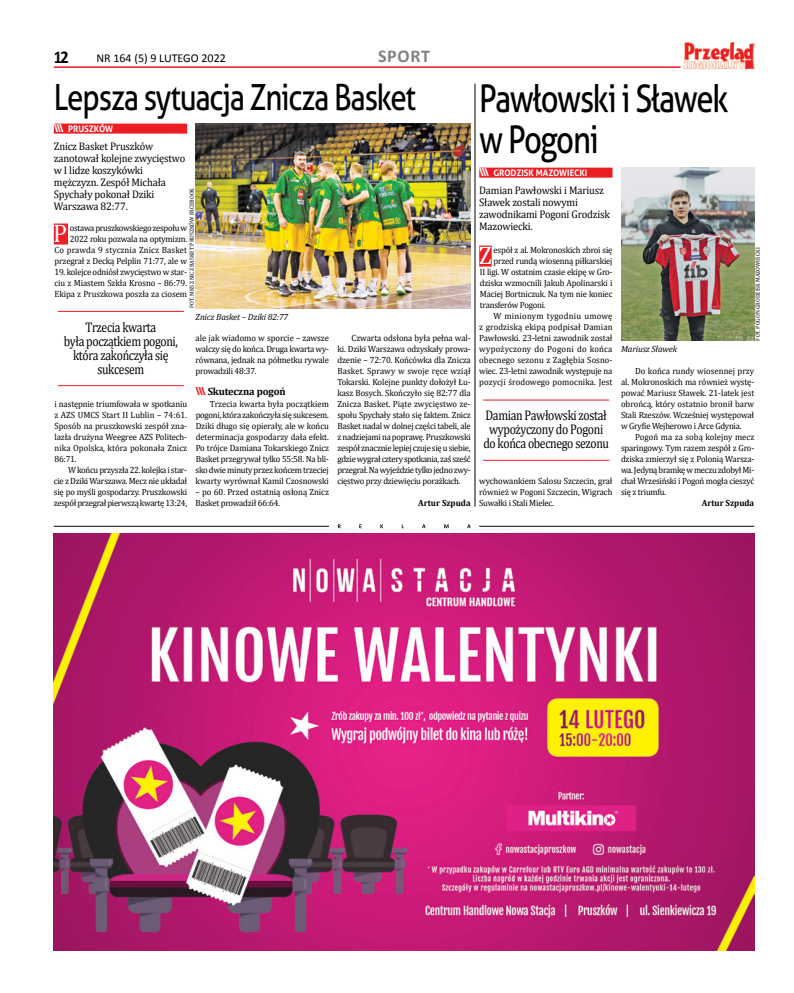
<style>
.page{position:relative;width:794px;height:993px;background:#fff}
.page>*{position:absolute;margin:0;border:0;box-sizing:border-box;transform-origin:0 0}
.t1{font:38px/41px "Aller";letter-spacing:-.04em;color:#000;scale:.82 1}
.t2{font:36px "Aller";letter-spacing:-.04em;color:#000;scale:.82 1}
.t3{font:25.5px "Cambria";color:#fff;scale:.96 1}
.t4{font:700 18px "Calibri";letter-spacing:.04em;color:#808285}
.t5{font:700 18px "Calibri";color:#000;scale:.9 1}
.t6{font:14px/14px "Cambria";letter-spacing:-.03em;color:#000;text-align:center;scale:.84 1}
.t7{font:12px "Calibri";color:#000}
.t8{font:11px/12px "Cambria";letter-spacing:-.015em;color:#000;scale:.95 1}
.t9{font:700 10.5px "Cambria";letter-spacing:-.01em;color:#000}
.t10{font:9px/11px "Cambria";letter-spacing:-.02em;color:#000;text-align:justify;scale:.96 1}
.t11{font:9px "Cambria";letter-spacing:.01em;color:#000;scale:.96 1}
.t12{font:9px "Cambria";letter-spacing:.025em;color:#000;scale:.96 1}
.t13{font:italic 9px "Cambria";letter-spacing:-.015em;color:#000}
.t14{font:700 9px "Aller";color:#fff;scale:.96 1}
.t15{font:9px "Cambria";letter-spacing:.005em;color:#000;scale:.96 1}
.t16{font:700 9px "Cambria";color:#000;scale:.96 1}
.t17{font:6px "Cambria";color:#000;scale:.96 1}
.s1{font-size:11px}
.s2{font-family:"Aller";font-size:11px;color:#ed1d24}
</style>
<div class="page">
<hr style="left:54px;top:66px;width:626px;height:2px;background:#ed1d24">
<img style="left:684px;top:43px;width:71px;height:27px">
<img style="left:54px;top:533px;width:700px;height:417px">
<div style="left:54px;top:123px;width:133px;height:10px;background:#ed1d24"></div>
<div style="left:54px;top:223px;width:14px;height:21px;background:#ed1d24"></div>
<hr style="left:58px;top:311px;width:126px;height:1px;background:#ed1d24">
<hr style="left:58px;top:385px;width:126px;height:1px;background:#ed1d24">
<div style="left:479px;top:167px;width:133px;height:10px;background:#ed1d24"></div>
<div style="left:479px;top:245px;width:13px;height:21px;background:#ed1d24"></div>
<img style="left:196px;top:124px;width:275px;height:184px">
<img style="left:621px;top:167px;width:133px;height:173px">
<hr style="left:483px;top:399px;width:126px;height:1px;background:#ed1d24">
<hr style="left:483px;top:459px;width:126px;height:1px;background:#ed1d24">
<hr style="left:54px;top:526px;width:275px;height:1px;background:#000">
<hr style="left:479px;top:526px;width:275px;height:1px;background:#000">
<svg style="left:338px;top:524px;width:132px;height:4px"></svg>
<hr style="left:475px;top:84px;width:1px;height:422px;background:#000">
<h3 class="t5" style="left:54px;top:45px;width:16px">11</h3>
<h3 class="t7" style="left:96px;top:51px;width:131px">NR 164 (5) 9 LUTEGO 2022</h3>
<h3 class="t4" style="left:378px;top:45px;width:53px">SPORT</h3>
<h2 class="t2" style="left:54px;top:75px;width:443px">Lepsza sytuacja Znicza Basket</h2>
<p class="t14" style="left:54px;top:123px;width:63px"><span class="s1">\\\</span> PRUSZKÓW</p>
<p class="t8" style="left:54px;top:140px;width:140px">Znicz Basket Pruszków zanotował kolejne zwycięstwo w I lidze koszykówki mężczyzn. Zespół Michała<br>Spychały pokonał Dziki<br>Warszawa 82:77.</p>
<h3 class="t3" style="left:53px;top:218px;width:16px">P</h3>
<p class="t17" style="left:188px;top:308px;width:126px;rotate:-90deg">FOT. MKS ZNICZ BASKET PRUSZKÓW FACEBOOK</p>
<p class="t10" style="left:54px;top:222px;width:140px;text-align:right">ostawa pruszkowskiego zespołu w 2022 roku pozwala na optymizm.<br>Co prawda 9 stycznia Znicz Basket przegrał z Decką Pelplin 71:77, ale w</p>
<p class="t10" style="left:54px;top:266px;width:140px">19. kolejce odniósł zwycięstwo w star&shy;ciu z Miastem Szkła Krosno – 86:79.<br>Ekipa z Pruszkowa poszła za ciosem</p>
<h3 class="t6" style="left:64px;top:320px;width:137px">Trzecia kwarta<br>była początkiem pogoni, która zakończyła się sukcesem</h3>
<p class="t10" style="left:54px;top:398px;width:140px">i następnie triumfowała w spotkaniu z AZS UMCS Start II Lublin – 74:61.<br>Sposób na pruszkowski zespół zna&shy;lazła drużyna Weegree AZS Politech&shy;nika Opolska, która pokonała Znicz 86:71.</p>
<p class="t10" style="left:54px;top:464px;width:140px;text-indent:14px">W końcu przyszła 22. kolejka i star&shy;cie z Dziki Warszawa. Mecz nie układał się po myśli gospodarzy. Pruszkowski zespół przegrał pierwszą kwartę 13:24,</p>
<p class="t13" style="left:196px;top:310px;width:94px">Znicz Basket – Dziki 82:77</p>
<p class="t10" style="left:196px;top:332px;width:140px">ale jak wiadomo w sporcie – zawsze walczy się do końca. Druga kwarta wy&shy;równana, jednak na półmetku rywale prowadzili 48:37.</p>
<p class="t9" style="left:196px;top:384px;width:92px"><span class="s2">\\\</span> Skuteczna pogoń</p>
<p class="t10" style="left:196px;top:398px;width:140px;text-indent:14px">Trzecia kwarta była początkiem pogoni, która zakończyła się sukcesem.<br>Dziki długo się opierały, ale w końcu determinacja gospodarzy dała efekt.<br>Po trójce Damiana Tokarskiego Znicz Basket przegrywał tylko 55:58. Na bli&shy;sko dwie minuty przez końcem trzeciej kwarty wyrównał Kamil Czosnowski</p>
<p class="t10" style="left:196px;top:486px;width:140px">– po 60. Przed ostatnią osłoną Znicz<br>Basket prowadził 66:64.</p>
<p class="t10" style="left:337px;top:332px;width:140px;text-indent:14px">Czwarta odsłona była pełna wal&shy;ki. Dziki Warszawa odzyskały prowa&shy;dzenie – 72:70. Końcówka dla Znicza Basket. Sprawy w swoje ręce wziął Tokarski. Kolejne punkty dołożył Łu&shy;kasz Bosych. Skończyło się 82:77 dla Znicza Basket. Piąte zwycięstwo ze&shy;społu Spychały stało się faktem. Znicz Basket nadal w dolnej części tabeli, ale z nadziejami na poprawę. Pruszkowski zespół znacznie lepiej czuje się u siebie, gdzie wygrał cztery spotkania, zaś sześć przegrał. Na wyjeździe tylko jedno zwy&shy;cięstwo przy dziewięciu porażkach.</p>
<p class="t16" style="left:418px;top:497px;width:56px">Artur Szpuda</p>
<h1 class="t1" style="left:479px;top:78px;width:305px">Pawłowski i Sławek w Pogoni</h1>
<p class="t14" style="left:479px;top:167px;width:114px"><span class="s1">\\\</span> GRODZISK MAZOWIECKI</p>
<p class="t8" style="left:479px;top:184px;width:139px">Damian Pawłowski i Mariusz<br>Sławek zostali nowymi zawodnikami Pogoni Grodzisk<br>Mazowiecki.</p>
<h3 class="t3" style="left:479px;top:240px;width:15px">Z</h3>
<p class="t10" style="left:493px;top:244px;width:125px">espół z al. Mokronoskich zbroi się</p>
<p class="t10" style="left:493px;top:255px;width:125px">przed rundą wiosenną piłkarskiej</p>
<p class="t10" style="left:480px;top:266px;width:140px">II ligi. W ostatnim czasie ekipę w Gro-</p>
<p class="t10" style="left:480px;top:277px;width:140px">dziska wzmocnili Jakub Apolinarski i</p>
<p class="t10" style="left:480px;top:288px;width:140px">Maciej Bortniczuk. Na tym nie koniec</p>
<p class="t10" style="left:480px;top:299px;width:70px">transferów Pogoni.</p>
<p class="t12" style="left:493px;top:311px;width:126px">W minionym tygodniu umowę</p>
<p class="t11" style="left:479px;top:322px;width:140px">z grodziską ekipą podpisał Damian</p>
<p class="t10" style="left:479px;top:332px;width:140px">Pawłowski. 23-letni zawodnik został</p>
<p class="t12" style="left:479px;top:344px;width:140px">wypożyczony do Pogoni do końca</p>
<p class="t15" style="left:479px;top:355px;width:140px">obecnego sezonu z Zagłębia Sosno-</p>
<p class="t10" style="left:479px;top:365px;width:140px">wiec. 23-letni zawodnik występuje na</p>
<p class="t11" style="left:479px;top:377px;width:140px">pozycji środowego pomocnika. Jest</p>
<h3 class="t6" style="left:483px;top:408px;width:151px">Damian Pawłowski został wypożyczony do Pogoni do końca obecnego sezonu</h3>
<p class="t10" style="left:479px;top:475px;width:140px">wychowankiem Salosu Szczecin, grał również w Pogoni Szczecin, Wigrach Suwałki i Stali Mielec.</p>
<p class="t13" style="left:621px;top:342px;width:58px">Mariusz Sławek</p>
<p class="t17" style="left:754px;top:340px;width:98px;rotate:-90deg">FOT. POGOŃ GRODZISK MAZOWIECKI</p>
<p class="t10" style="left:621px;top:365px;width:140px;text-indent:14px">Do końca rundy wiosennej przy al. Mokronoskich ma również wystę&shy;pować Mariusz Sławek. 21-latek jest obrońcą, który ostatnio bronił barw Stali Rzeszów. Wcześniej występował w Gryfie Wejherowo i Arce Gdynia.</p>
<p class="t10" style="left:621px;top:431px;width:140px;text-indent:14px">Pogoń ma za sobą kolejny mecz sparingowy. Tym razem zespół z Gro&shy;dziska zmierzył się z Polonią Warsza&shy;wa. Jedyną bramkę w meczu zdobył Mi&shy;chał Wrzesiński i Pogoń mogła cieszyć się z triumfu.</p>
<p class="t16" style="left:702px;top:497px;width:56px">Artur Szpuda</p>
</div>
